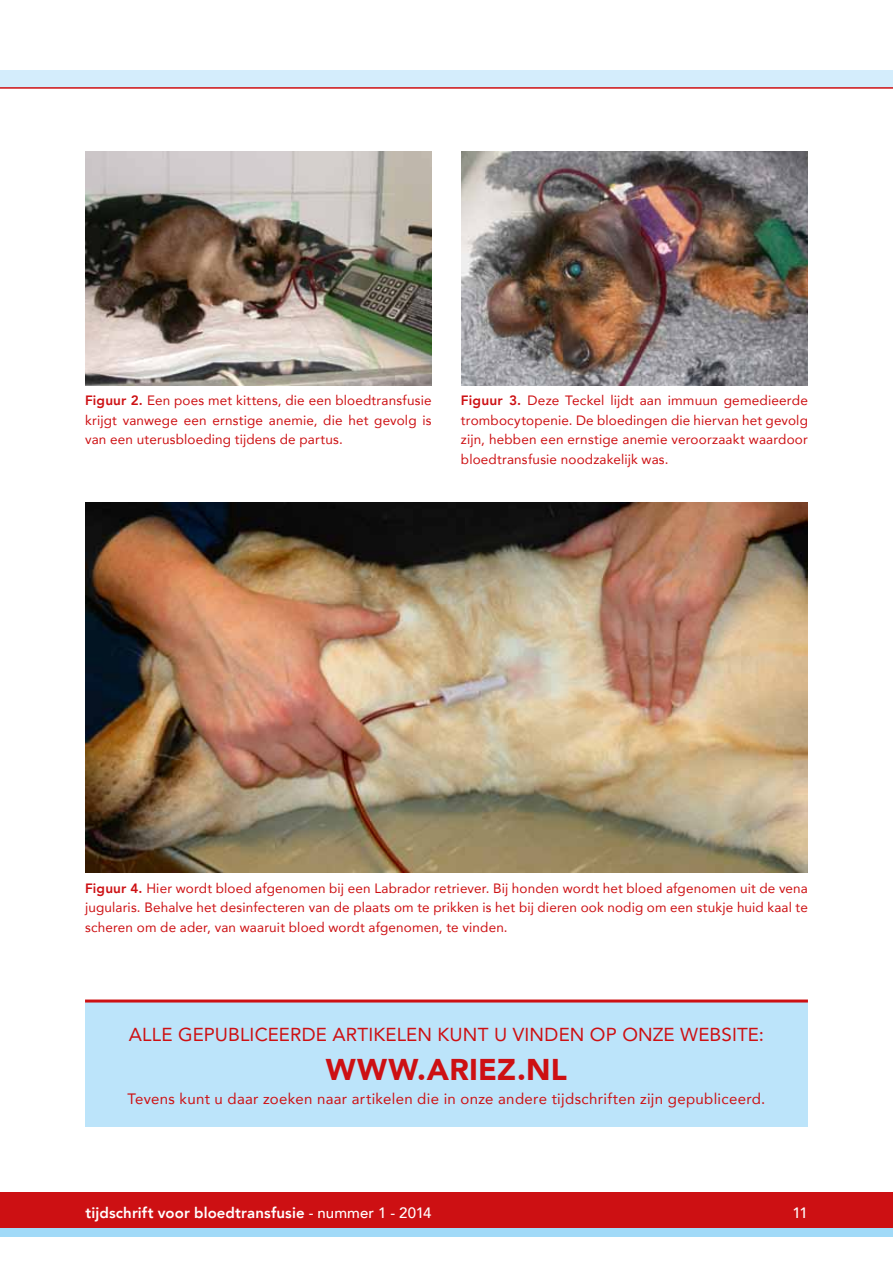
<style>
.page{position:relative;width:893px;height:1263px;background:#fff}
.page>*{position:absolute;margin:0;border:0;box-sizing:border-box;transform-origin:0 0}
.t1{font:900 30px "Avenir";letter-spacing:.005em;color:#cd1013}
.t2{font:18.75px "Avenir";letter-spacing:.01em;color:#cd1013}
.t3{font:15px "Avenir";letter-spacing:.02em;color:#cd1013}
.t4{font:800 15px "Avenir";letter-spacing:.01em;color:#fff}
.t5{font:500 15px "Avenir";color:#fff}
.t6{font:13.5px/19.5px "Avenir";letter-spacing:.01em;color:#cd1013;text-align:justify}
.s1{font-weight:800}
.s2{font-weight:500}
</style>
<div class="page">
<div style="left:0;top:1228px;width:893px;height:8px;background:#a1daf8"></div>
<div style="left:0;top:70px;width:893px;height:17px;background:#d4edfc"></div>
<hr style="left:0;top:87px;width:893px;height:2px;background:#cd1013">
<div style="left:0;top:1193px;width:893px;height:35px;background:#cd1013"></div>
<img style="left:85px;top:152px;width:347px;height:234px">
<img style="left:85px;top:503px;width:723px;height:370px">
<img style="left:461px;top:152px;width:347px;height:234px">
<div style="left:85px;top:1002px;width:723px;height:125px;background:#bce4fa"></div>
<hr style="left:85px;top:999px;width:723px;height:3px;background:#cd1013">
<p class="t6" style="left:85px;top:390px;width:348px"><span class="s1">Figuur 2.</span> Een poes met kittens, die een bloedtransfusie krijgt vanwege een ernstige anemie, die het gevolg is van een uterusbloeding tijdens de partus.</p>
<p class="t6" style="left:461px;top:390px;width:348px"><span class="s1">Figuur 3.</span> Deze Teckel lijdt aan immuun gemedieerde trombocytopenie. De bloedingen die hiervan het gevolg zijn, hebben een ernstige anemie veroorzaakt waardoor bloedtransfusie noodzakelijk was.</p>
<p class="t6" style="left:85px;top:878px;width:724px"><span class="s1">Figuur 4.</span> H ier wordt bloed afgenomen bij een Labrador retriever. Bij honden wordt het bloed afgenomen uit de vena jugularis. Behalve het desinfecteren van de plaats om te prikken is het bij dieren ook nodig om een stukje huid kaal te scheren om de ader, van waaruit bloed wordt afgenomen, te vinden.</p>
<h2 class="t2" style="left:129px;top:1020px;width:637px">Alle g epubliceerde artikelen ku nt u vinden op onze website:</h2>
<h1 class="t1" style="left:326px;top:1044px;width:243px">WWW.ARIEZ.NL</h1>
<p class="t3" style="left:127px;top:1087px;width:639px">Tevens kunt u daar zoeken naar artikelen die in onze andere tijdschriften zijn gepubliceerd.</p>
<p class="t4" style="left:86px;top:1199px;width:348px">tijdschrift voor bloedtransfusie <span class="s2">- nummer 1 - 2014</span></p>
<p class="t5" style="left:792px;top:1200px;width:17px">11</p>
</div>
